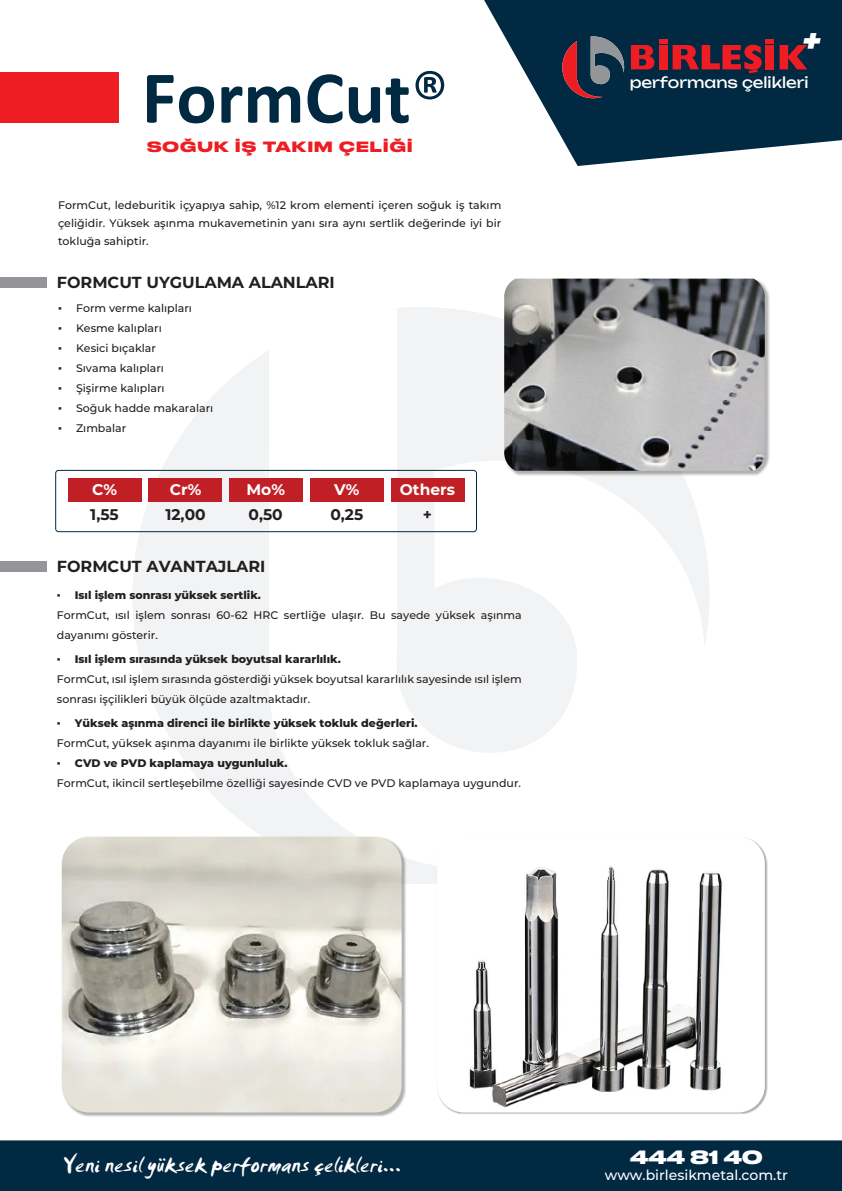
<style>
.page{position:relative;width:842px;height:1191px;background:#fff}
.page>*{position:absolute;margin:0;border:0;box-sizing:border-box;transform-origin:0 0}
.t1{font:700 75.2px "Calibri";color:#022942}
.t2{font:italic 900 31.8px "Montserrat";color:#fff}
.t3{font:24px "Smudger Let Plain";color:#fff}
.t4{font:700 18px "Druk Wide";letter-spacing:.005em;color:#fff}
.t5{font:700 16px "Montserrat";color:#231f20}
.t6{font:700 15.5px "Montserrat";color:#231f20}
.t7{font:700 15.5px "Montserrat";color:#fff}
.t8{font:15.1px "Unbounded";color:#fff}
.t9{font:500 14px "Montserrat";color:#fff}
.t10{font:700 14px "Druk Wide";letter-spacing:.08em;color:#ee1d23}
.t11{font:500 11px/20px "Montserrat";color:#231f20}
.s1{font-weight:400}
.s2{font-family:"Times New Roman";font-weight:400}
.s3{font-weight:800}
</style>
<div class="page">
<svg style="left:133px;top:351px;width:304px;height:533px"></svg>
<svg style="left:385px;top:307px;width:324px;height:484px"></svg>
<svg style="left:484px;top:0;width:358px;height:166px;fill:#022942"></svg>
<div style="left:0;top:72px;width:118px;height:51px;background:#ee1d23"></div>
<svg style="left:631px;top:45px;width:23px;height:24px"></svg>
<div style="left:659px;top:45px;width:8px;height:24px;background:#ee1d23"></div>
<svg style="left:779px;top:45px;width:28px;height:24px"></svg>
<div style="left:659px;top:39px;width:8px;height:5px;background:#ee1d23"></div>
<div style="left:765px;top:45px;width:8px;height:24px;background:#ee1d23"></div>
<div style="left:765px;top:39px;width:8px;height:5px;background:#ee1d23"></div>
<svg style="left:673px;top:45px;width:89px;height:28px;background:#842230"></svg>
<svg style="left:562px;top:36px;width:62px;height:62px;background:#4b4051"></svg>
<div style="left:0;top:1140px;width:842px;height:51px;background:#022942"></div>
<div style="left:55px;top:470px;width:422px;height:62px;border:1px solid #042941;border-radius:3px"></div>
<div style="left:68px;top:478px;width:73px;height:24px;background:#c02025"></div>
<div style="left:310px;top:478px;width:73px;height:24px;background:#c02025"></div>
<div style="left:149px;top:478px;width:73px;height:24px;background:#c02025"></div>
<div style="left:391px;top:478px;width:73px;height:24px;background:#c02025"></div>
<div style="left:230px;top:478px;width:73px;height:24px;background:#c02025"></div>
<div style="left:0;top:561px;width:46px;height:11px;background:#939598"></div>
<div style="left:0;top:277px;width:46px;height:11px;background:#939598"></div>
<img style="left:61px;top:836px;width:346px;height:281px">
<img style="left:62px;top:836px;width:340px;height:276px">
<img style="left:437px;top:838px;width:328px;height:274px">
<img style="left:503px;top:278px;width:267px;height:201px">
<img style="left:504px;top:279px;width:261px;height:192px">
<h1 class="t1" style="left:142px;top:44px;width:309px">FormCut<span class="s1">®</span></h1>
<p class="t10" style="left:147px;top:135px;width:267px">SOĞUK İŞ TAKIM ÇELİĞİ</p>
<p class="t11" style="left:58px;top:195px;width:445px;line-height:18px;text-align:justify">FormCut, ledeburitik içyapıya sahip, %12 krom elementi içeren soğuk iş takım çeliğidir. Yüksek aşınma mukavemetinin yanı sıra aynı sertlik değerinde iyi bir tokluğa sahiptir.</p>
<h3 class="t5" style="left:57px;top:271px;width:279px">FORMCUT UYGULAMA ALANLARI</h3>
<p class="t11" style="left:58px;top:298px;width:135px"><span class="s2">▪</span> Form verme kalıpları</p>
<p class="t11" style="left:58px;top:318px;width:105px"><span class="s2">▪</span> Kesme kalıpları</p>
<p class="t11" style="left:58px;top:338px;width:99px"><span class="s2">▪</span> Kesici bıçaklar</p>
<p class="t11" style="left:58px;top:358px;width:108px"><span class="s2">▪</span> Sıvama kalıpları</p>
<p class="t11" style="left:58px;top:378px;width:108px"><span class="s2">▪</span> Şişirme kalıpları</p>
<p class="t11" style="left:58px;top:398px;width:157px"><span class="s2">▪</span> Soğuk hadde makaraları</p>
<p class="t11" style="left:58px;top:418px;width:70px"><span class="s2">▪</span> Zımbalar</p>
<h3 class="t7" style="left:400px;top:478px;width:57px">Others</h3>
<h3 class="t6" style="left:423px;top:503px;width:11px">+</h3>
<h3 class="t7" style="left:92px;top:478px;width:26px">C%</h3>
<h3 class="t6" style="left:90px;top:503px;width:30px">1,55</h3>
<h3 class="t7" style="left:170px;top:478px;width:33px">Cr%</h3>
<h3 class="t6" style="left:165px;top:503px;width:42px">12,00</h3>
<h3 class="t7" style="left:246px;top:478px;width:40px">Mo%</h3>
<h3 class="t6" style="left:249px;top:503px;width:36px">0,50</h3>
<h3 class="t5" style="left:57px;top:555px;width:210px">FORMCUT AVANTAJLARI</h3>
<p class="t11" style="left:57px;top:585px;width:466px"><span class="s2">▪</span> <span class="s3">Isıl işlem sonrası yüksek sertlik.<br></span>FormCut, ısıl işlem sonrası 60-62 HRC sertliğe ulaşır. Bu sayede yüksek aşınma dayanımı gösterir.</p>
<p class="t11" style="left:57px;top:649px;width:466px"><span class="s2">▪</span> <span class="s3">Isıl işlem sırasında yüksek boyutsal kararlılık.<br></span>FormCut, ısıl işlem sırasında gösterdiği yüksek boyutsal kararlılık sayesinde ısıl işlem sonrası işçilikleri büyük ölçüde azaltmaktadır.</p>
<p class="t11" style="left:57px;top:713px;width:374px"><span class="s2">▪</span> <span class="s3">Yüksek aşınma direnci ile birlikte yüksek tokluk değerleri.<br></span>FormCut, yüksek aşınma dayanımı ile birlikte yüksek tokluk sağlar.</p>
<p class="t11" style="left:57px;top:753px;width:466px"><span class="s2">▪</span> <span class="s3">CVD ve PVD kaplamaya uygunluluk.<br></span>FormCut, ikincil sertleşebilme özelliği sayesinde CVD ve PVD kaplamaya uygundur.</p>
<h3 class="t7" style="left:334px;top:478px;width:27px">V%</h3>
<h3 class="t6" style="left:330px;top:503px;width:34px">0,25</h3>
<h2 class="t2" style="left:802px;top:17px;width:21px">+</h2>
<h3 class="t8" style="left:630px;top:70px;width:180px">performans çelikleri</h3>
<h3 class="t3" style="left:63px;top:1149px;width:340px">Yeni nesil yüksek performans çelikleri...</h3>
<h3 class="t4" style="left:630px;top:1142px;width:134px">444 81 40</h3>
<p class="t9" style="left:605px;top:1164px;width:185px">www.birlesikmetal.com.tr</p>
</div>
